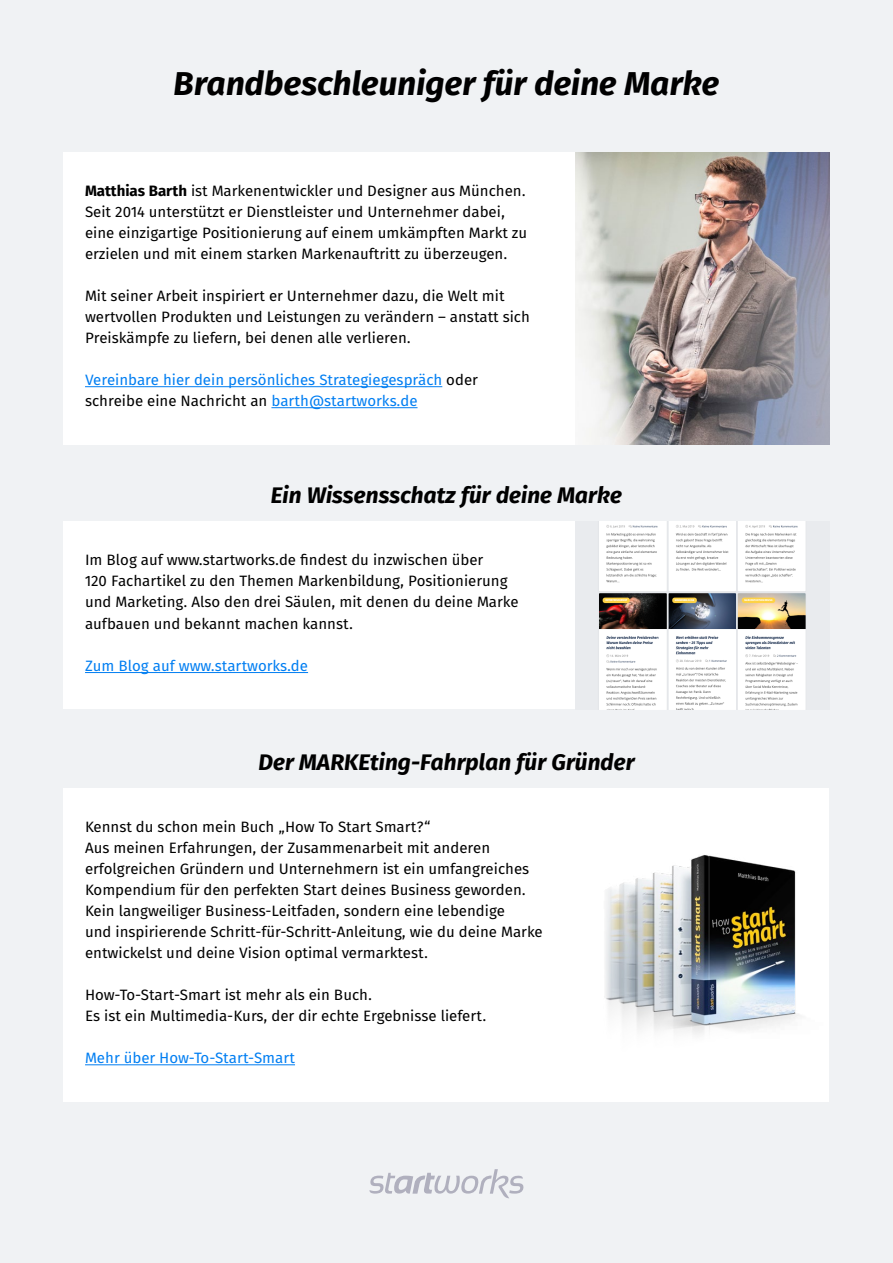
<style>
.page{position:relative;width:893px;height:1263px;background:#f0f2f4}
.page>*{position:absolute;margin:0;border:0;box-sizing:border-box;transform-origin:0 0}
.t1{font:italic 700 33px "Fira Sans OT";color:#000}
.t2{font:italic 700 22.5px "Fira Sans OT";color:#000}
.t3{font:15px/21px "Fira Sans OT";color:#000}
.t4{font:15px/21px "Fira Sans OT";color:#007ef2}
.s1{font-weight:700}
.s2{color:#000}
</style>
<div class="page">
<svg style="left:369px;top:1169px;width:155px;height:29px"></svg>
<div style="left:64px;top:152px;width:765px;height:292px;background:#fff"></div>
<hr style="left:85px;top:386px;width:357px;height:1px;background:#007ef2">
<hr style="left:271px;top:407px;width:146px;height:1px;background:#007ef2">
<div style="left:64px;top:522px;width:765px;height:187px;background:#fff"></div>
<hr style="left:85px;top:672px;width:223px;height:1px;background:#007ef2">
<div style="left:64px;top:788px;width:765px;height:313px;background:#fff"></div>
<hr style="left:85px;top:1064px;width:210px;height:1px;background:#007ef2">
<img style="left:576px;top:152px;width:253px;height:292px">
<img style="left:576px;top:522px;width:253px;height:187px">
<img style="left:604px;top:855px;width:196px;height:180px">
<h1 class="t1" style="left:174px;top:60px;width:547px">Brandbeschleuniger für deine Marke</h1>
<p class="t3" style="left:85px;top:182px;width:444px"><span class="s1">Matthias Barth</span> ist Markenentwickler und Designer aus München.<br>Seit 2014 unterstützt er Dienstleister und Unternehmer dabei, eine einzigartige Positionierung auf einem umkämpften Markt zu erzielen und mit einem starken Markenauftritt zu überzeugen.</p>
<p class="t3" style="left:85px;top:287px;width:446px">Mit seiner Arbeit inspiriert er Unternehmer dazu, die Welt mit wertvollen Produkten und Leistungen zu verändern – anstatt sich<br>Preiskämpfe zu liefern, bei denen alle verlieren.</p>
<p class="t4" style="left:85px;top:371px;width:394px">Vereinbare hier dein persönliches Strategiegespräch <span class="s2">oder schreibe eine Nachricht an</span> barth@startworks.de</p>
<h2 class="t2" style="left:271px;top:480px;width:353px">Ein Wissensschatz für deine Marke</h2>
<p class="t3" style="left:85px;top:551px;width:435px">Im Blog auf www.startworks.de findest du inzwischen über<br>120 Fachartikel zu den Themen Markenbildung, Positionierung und Marketing. Also den drei Säulen, mit denen du deine Marke aufbauen und bekannt machen kannst.</p>
<p class="t4" style="left:85px;top:656px;width:225px">Zum Blog auf www.startworks.de</p>
<h2 class="t2" style="left:258px;top:746px;width:378px">Der MARKEting-Fahrplan für Gründer</h2>
<p class="t3" style="left:85px;top:818px;width:459px">Kennst du schon mein Buch „How To Start Smart?“<br>Aus meinen Erfahrungen, der Zusammenarbeit mit anderen erfolgreichen Gründern und Unternehmern ist ein umfangreiches Kompendium für den perfekten Start deines Business geworden.<br>Kein langweiliger Business-Leitfaden, sondern eine lebendige<br>und inspirierende Schritt-für-Schritt-Anleitung, wie du deine Marke entwickelst und deine Vision optimal vermarktest.</p>
<p class="t3" style="left:85px;top:986px;width:403px">How-To-Start-Smart ist mehr als ein Buch.<br>Es ist ein Multimedia-Kurs, der dir echte Ergebnisse liefert.</p>
<p class="t4" style="left:85px;top:1049px;width:211px">Mehr über How-To-Start-Smart</p>
</div>
